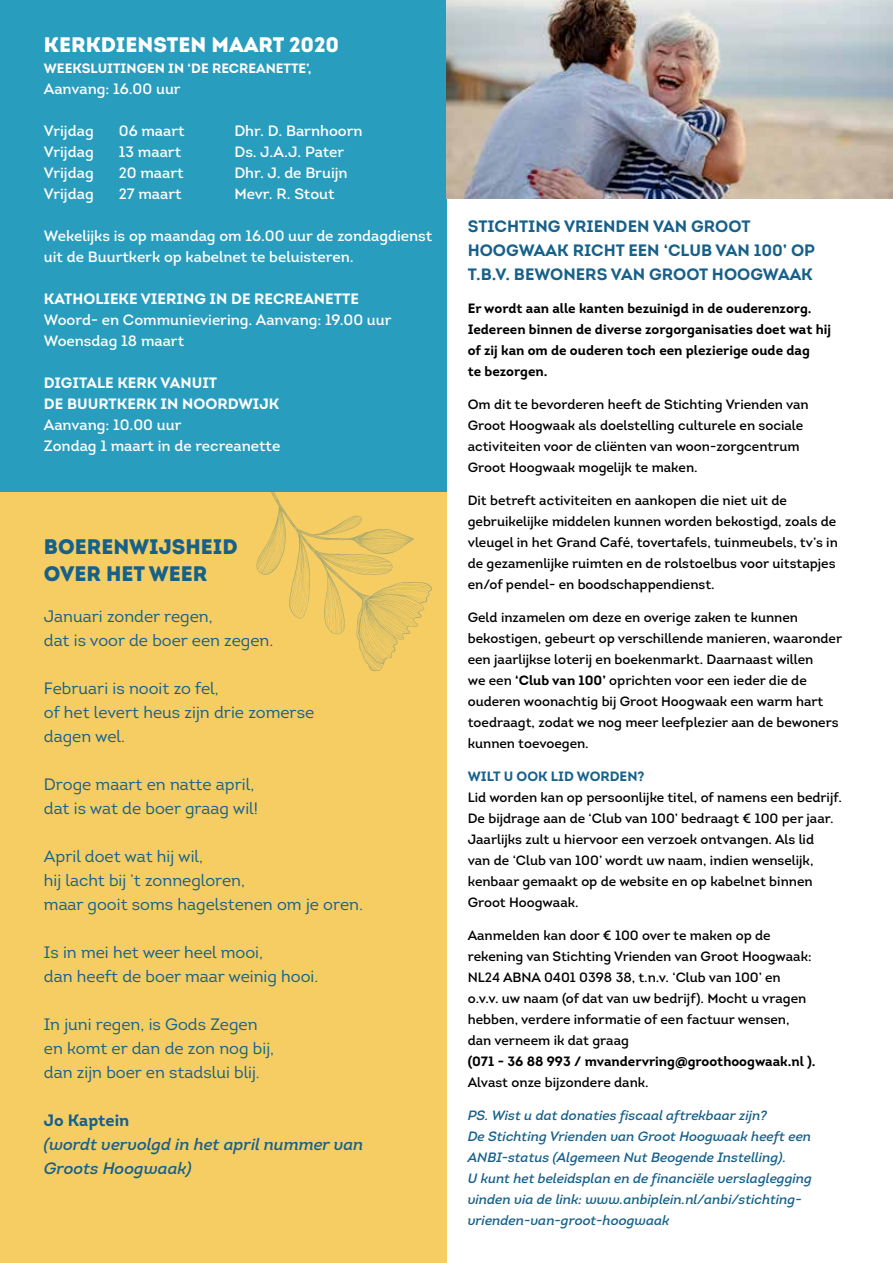
<style>
.page{position:relative;width:893px;height:1263px;background:#fff}
.page>*{position:absolute;margin:0;border:0;box-sizing:border-box;transform-origin:0 0}
.t1{font:900 21px/27px "Intro";color:#16608a}
.t2{font:900 21px "Intro";color:#fff}
.t3{font:16.5px/24px "Intro";color:#16608a}
.t4{font:700 16.5px/24px "Intro";color:#16608a}
.t5{font:italic 16.5px/24px "Intro";color:#16608a}
.t6{font:15px/21px "Intro";color:#fff}
.t7{font:700 15px/21px "Intro";color:#fff}
.t8{font:13.5px/21px "Intro";color:#000}
.t9{font:italic 13.5px/21px "Intro";color:#16608a}
.t10{font:700 13.5px/21px "Intro";color:#000}
.t11{font:700 13.5px "Intro";color:#fff}
.t12{font:700 13.5px "Intro";color:#16608a}
.s1{font-weight:700}
</style>
<div class="page">
<div style="left:0;top:491px;width:446px;height:772px;background:#f5cd62"></div>
<svg style="left:256px;top:491px;width:177px;height:180px"></svg>
<div style="left:0;top:0;width:446px;height:491px;background:#299dbe"></div>
<img style="left:446px;top:0;width:447px;height:199px">
<h1 class="t2" style="left:44px;top:31px;width:297px">KERKDIENSTEN MAART 2020</h1>
<p class="t11" style="left:44px;top:60px;width:269px">WEEKSLUITINGEN IN ‘DE RECREANETTE’,</p>
<p class="t6" style="left:44px;top:78px;width:138px">Aanvang: 16.00 uur</p>
<p class="t6" style="left:44px;top:120px;width:51px">Vrijdag</p>
<p class="t6" style="left:119px;top:120px;width:67px">06 maart</p>
<p class="t6" style="left:234px;top:120px;width:130px">Dhr. D. Barnhoorn</p>
<p class="t6" style="left:44px;top:141px;width:51px">Vrijdag</p>
<p class="t6" style="left:119px;top:141px;width:64px">13 maart</p>
<p class="t6" style="left:234px;top:141px;width:111px">Ds. J.A.J. Pater</p>
<p class="t6" style="left:44px;top:162px;width:51px">Vrijdag</p>
<p class="t6" style="left:119px;top:162px;width:66px">20 maart</p>
<p class="t6" style="left:234px;top:162px;width:115px">Dhr. J. de Bruijn</p>
<p class="t6" style="left:44px;top:183px;width:51px">Vrijdag</p>
<p class="t6" style="left:119px;top:183px;width:64px">27 maart</p>
<p class="t6" style="left:234px;top:183px;width:102px">Mevr. R. Stout</p>
<p class="t6" style="left:44px;top:225px;width:390px">Wekelijks is op maandag om 16.00 uur de zondagdienst uit de Buurtkerk op kabelnet te beluisteren.</p>
<p class="t7" style="left:44px;top:288px;width:317px">KATHOLIEKE VIERING IN DE RECREANETTE</p>
<p class="t6" style="left:44px;top:309px;width:349px">Woord- en Communieviering. Aanvang: 19.00 uur<br>Woensdag 18 maart</p>
<p class="t7" style="left:44px;top:372px;width:237px">DIGITALE KERK VANUIT<br>DE BUURTKERK IN NOORDWIJK</p>
<p class="t6" style="left:44px;top:414px;width:238px">Aanvang: 10.00 uur<br>Zondag 1 maart in de recreanette</p>
<h1 class="t1" style="left:44px;top:533px;width:195px">BOERENWIJSHEID<br>OVER HET WEER</h1>
<p class="t3" style="left:44px;top:604px;width:231px">Januari zonder regen,<br>dat is voor de boer een zegen.</p>
<p class="t3" style="left:44px;top:676px;width:272px">Februari is nooit zo fel,<br>of het levert heus zijn drie zomerse dagen wel.</p>
<p class="t3" style="left:44px;top:772px;width:216px">Droge maart en natte april, dat is wat de boer graag wil!</p>
<p class="t3" style="left:44px;top:844px;width:321px">April doet wat hij wil,<br>hij lacht bij ’t zonnegloren,<br>maar gooit soms hagelstenen om je oren.</p>
<p class="t3" style="left:44px;top:940px;width:276px">Is in mei het weer heel mooi,<br>dan heeft de boer maar weinig hooi.</p>
<p class="t3" style="left:44px;top:1012px;width:232px">In juni regen, is Gods Zegen en komt er dan de zon nog bij, dan zijn boer en stadslui blij.</p>
<p class="t4" style="left:44px;top:1108px;width:87px">Jo Kaptein</p>
<p class="t5" style="left:44px;top:1132px;width:321px">(wordt vervolgd in het april nummer van<br>Groots Hoogwaak)</p>
<p class="t4" style="left:468px;top:214px;width:349px">STICHTING VRIENDEN VAN GROOT<br>HOOGWAAK RICHT EEN ‘CLUB VAN 100’ OP<br>T.B.V. BEWONERS VAN GROOT HOOGWAAK</p>
<p class="t10" style="left:468px;top:297px;width:365px">Er wordt aan alle kanten bezuinigd in de ouderenzorg.<br>Iedereen binnen de diverse zorgorganisaties doet wat hij of zij kan om de ouderen toch een plezierige oude dag<br>te bezorgen.</p>
<p class="t8" style="left:468px;top:393px;width:343px">Om dit te bevorderen heeft de Stichting Vrienden van Groot Hoogwaak als doelstelling culturele en sociale activiteiten voor de cliënten van woon-zorgcentrum Groot Hoogwaak mogelijk te maken.</p>
<p class="t8" style="left:468px;top:489px;width:372px">Dit betreft activiteiten en aankopen die niet uit de gebruikelijke middelen kunnen worden bekostigd, zoals de vleugel in het Grand Café, tovertafels, tuinmeubels, tv’s in de gezamenlijke ruimten en de rolstoelbus voor uitstapjes en/of pendel- en boodschappendienst.</p>
<p class="t8" style="left:468px;top:606px;width:376px">Geld inzamelen om deze en overige zaken te kunnen bekostigen, gebeurt op verschillende manieren, waaronder een jaarlijkse loterij en boekenmarkt. Daarnaast willen<br>we een <span class="s1">‘Club van 100’</span> oprichten voor een ieder die de ouderen woonachtig bij Groot Hoogwaak een warm hart toedraagt, zodat we nog meer leefplezier aan de bewoners kunnen toevoegen.</p>
<p class="t12" style="left:468px;top:767px;width:178px">WILT U OOK LID WORDEN?</p>
<p class="t8" style="left:468px;top:786px;width:376px">Lid worden kan op persoonlijke titel, of namens een bedrijf.<br>De bijdrage aan de ‘Club van 100’ bedraagt € 100 per jaar.<br>Jaarlijks zult u hiervoor een verzoek ontvangen. Als lid<br>van de ‘Club van 100’ wordt uw naam, indien wenselijk, kenbaar gemaakt op de website en op kabelnet binnen Groot Hoogwaak.</p>
<p class="t8" style="left:468px;top:924px;width:345px">Aanmelden kan door € 100 over te maken op de rekening van Stichting Vrienden van Groot Hoogwaak:<br>NL24 ABNA 0401 0398 38, t.n.v. ‘Club van 100’ en o.v.v. uw naam (of dat van uw bedrijf). Mocht u vragen hebben, verdere informatie of een factuur wensen, dan verneem ik dat graag</p>
<p class="t10" style="left:468px;top:1050px;width:349px">(071 - 36 88 993 / mvandervring@groothoogwaak.nl ).</p>
<p class="t8" style="left:468px;top:1071px;width:182px">Alvast onze bijzondere dank.</p>
<p class="t9" style="left:468px;top:1104px;width:346px">PS. Wist u dat donaties fiscaal aftrekbaar zijn?<br>De Stichting Vrienden van Groot Hoogwaak heeft een ANBI-status (Algemeen Nut Beogende Instelling).<br>U kunt het beleidsplan en de financiële verslaglegging vinden via de link: www.anbiplein.nl/anbi/stichting&shy;vrienden-van-groot-hoogwaak</p>
</div>
